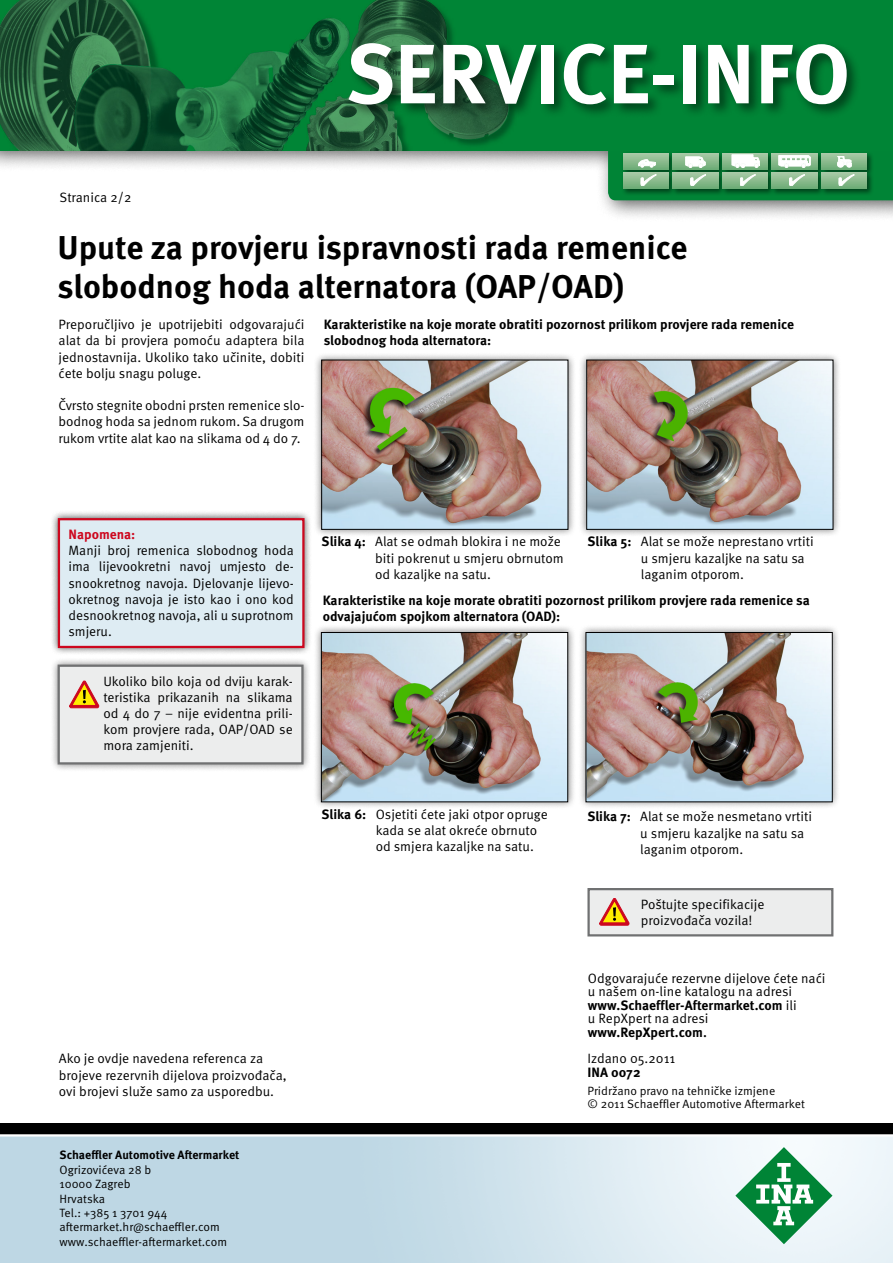
<style>
.page{position:relative;width:893px;height:1263px;background:#fff}
.page>*{position:absolute;margin:0;border:0;box-sizing:border-box;transform-origin:0 0}
.t1{font:700 84px "Meta Pro";color:#fff}
.t2{font:700 33px/39.6px "Meta Pro";letter-spacing:-.005em;color:#000}
.t3{font:13.5px/16.2px "Meta Pro Norm";letter-spacing:-.005em;color:#000}
.t4{font:700 13.5px/16.2px "Meta Pro";color:#000}
.t5{font:700 13.5px "Meta Pro";color:#cd071e}
.t6{font:12px/14.4px "Meta Pro Norm";color:#000}
.t7{font:700 12px "Meta Pro";color:#000}
.s1{font-family:"Meta Pro";font-weight:700}
.s2{font-family:"Meta Pro Norm";font-weight:400}
.s3{font-weight:500}
</style>
<div class="page">
<div style="left:0;top:1123px;width:893px;height:12px;background:#000"></div>
<hr style="left:0;top:1134px;width:893px;height:2px;background:#fff">
<svg style="left:735px;top:1147px;width:97px;height:97px"></svg>
<div style="left:0;top:0;width:893px;height:222px;background:#000;opacity:.6"></div>
<img style="left:0;top:0;width:893px;height:150px">
<div style="left:346px;top:40px;width:515px;height:79px;background:#000;opacity:.5"></div>
<svg style="left:608px;top:150px;width:285px;height:50px;background:#59a370"></svg>
<div style="left:589px;top:889px;width:243px;height:46px;background:#eceded"></div>
<div style="left:587px;top:888px;width:246px;height:48px;border:2px solid #707172"></div>
<svg style="left:599px;top:898px;width:30px;height:27px"></svg>
<div style="left:314px;top:352px;width:262px;height:186px;background:#000;opacity:.5"></div>
<img style="left:323px;top:362px;width:243px;height:166px">
<div style="left:321px;top:360px;width:247px;height:170px;border:1px solid #000"></div>
<div style="left:579px;top:352px;width:262px;height:186px;background:#000;opacity:.5"></div>
<img style="left:588px;top:362px;width:243px;height:166px">
<div style="left:586px;top:360px;width:247px;height:170px;border:1px solid #000"></div>
<div style="left:313px;top:624px;width:263px;height:186px;background:#000;opacity:.5"></div>
<img style="left:323px;top:634px;width:243px;height:166px">
<div style="left:321px;top:632px;width:247px;height:170px;border:1px solid #000"></div>
<div style="left:578px;top:624px;width:262px;height:186px;background:#000;opacity:.5"></div>
<img style="left:588px;top:634px;width:243px;height:166px">
<div style="left:586px;top:632px;width:247px;height:170px;border:1px solid #000"></div>
<div style="left:50px;top:510px;width:263px;height:146px;background:#000;opacity:.7"></div>
<div style="left:59px;top:519px;width:244px;height:128px;background:#deecf3"></div>
<div style="left:58px;top:518px;width:247px;height:130px;border:2px solid #cd071e"></div>
<div style="left:50px;top:657px;width:261px;height:115px;background:#000;opacity:.5"></div>
<div style="left:59px;top:666px;width:243px;height:97px;background:#eceded"></div>
<div style="left:58px;top:665px;width:246px;height:99px;border:2px solid #707172"></div>
<svg style="left:69px;top:681px;width:30px;height:27px"></svg>
<p class="t3" style="left:60px;top:188px;width:73px">Stranica 2/2</p>
<h1 class="t1" style="left:345px;top:8px;width:506px">SERVICE-INFO</h1>
<h2 class="t2" style="left:58px;top:225px;width:631px">Upute za provjeru ispravnosti rada remenice slobodnog hoda alternatora (OAP/OAD)</h2>
<p class="t3" style="left:59px;top:315px;width:247px;text-align:justify">Preporučljivo je upotrijebiti odgovarajući alat da bi provjera pomoću adaptera bila jednostavnija. Ukoliko tako učinite, dobiti ćete bolju snagu poluge.</p>
<p class="t3" style="left:59px;top:396px;width:247px;text-align:justify">Čvrsto stegnite obodni prsten remenice slo&shy;bodnog hoda sa jednom rukom. Sa drugom rukom vrtite alat kao na slikama od 4 do 7.</p>
<p class="t4" style="left:324px;top:315px;width:472px">Karakteristike na koje morate obratiti pozornost prilikom provjere rada remenice slobodnog hoda alternatora:</p>
<p class="t5" style="left:69px;top:524px;width:68px">Napomena:</p>
<p class="t3" style="left:69px;top:542px;width:227px;text-align:justify">Manji broj remenica slobodnog hoda ima lijevookretni navoj umjesto de&shy;snookretnog navoja. Djelovanje lijevo&shy;okretnog navoja je isto kao i ono kod desnookretnog navoja, ali u suprotnom smjeru.</p>
<p class="t3" style="left:103px;top:672px;width:191px;text-align:justify">Ukoliko bilo koja od dviju karak&shy;teristika prikazanih na slikama od 4 do 7 – nije evidentna prili&shy;kom provjere rada, OAP/OAD se mora zamjeniti.</p>
<p class="t3" style="left:59px;top:1050px;width:229px">Ako je ovdje navedena referenca za brojeve rezervnih dijelova proizvođača, ovi brojevi služe samo za usporedbu.</p>
<p class="t7" style="left:60px;top:1146px;width:181px">Schaeffler Automotive Aftermarket</p>
<p class="t6" style="left:60px;top:1161px;width:169px">Ogrizovićeva 28 b<br>10000 Zagreb<br>Hrvatska<br>Tel.: +385 1 3701 944 aftermarket.hr@schaeffler.com www.schaeffler-aftermarket.com</p>
<p class="t3" style="left:375px;top:533px;width:190px;text-indent:-54px"><span class="s1">Slika 4:</span> Alat se odmah blokira i ne može biti pokrenut u smjeru obrnutom od kazaljke na satu.</p>
<p class="t3" style="left:641px;top:533px;width:174px;text-indent:-53px"><span class="s1">Slika 5:</span> Alat se može neprestano vrtiti u smjeru kazaljke na satu sa laganim otporom.</p>
<p class="t4" style="left:323px;top:592px;width:489px">Karakteristike na koje morate obratiti pozornost prilikom provjere rada remenice sa odvajajućom spojkom alternatora (OAD):</p>
<p class="t3" style="left:376px;top:805px;width:174px;text-indent:-54px"><span class="s1">Slika 6:</span> Osjetiti ćete jaki otpor opruge kada se alat okreće obrnuto od smjera kazaljke na satu.</p>
<p class="t3" style="left:640px;top:808px;width:173px;text-indent:-53px"><span class="s1">Slika 7:</span> Alat se može nesmetano vrtiti u smjeru kazaljke na satu sa laganim otporom.</p>
<p class="t3" style="left:641px;top:895px;width:125px">Poštujte specifikacije proizvođača vozila!</p>
<p class="t3" style="left:588px;top:970px;width:239px;line-height:13.5px">Odgovarajuće rezervne dijelove ćete naći u našem on-line katalogu na adresi</p>
<p class="t4" style="left:588px;top:996px;width:210px">www.Schaeffler-Aftermarket.com <span class="s2">ili</span></p>
<p class="t3" style="left:588px;top:1009px;width:122px">u RepXpert na adresi</p>
<p class="t4" style="left:588px;top:1023px;width:120px">www.RepXpert.com<span class="s3">.</span></p>
<p class="t3" style="left:587px;top:1050px;width:89px">Izdano 05.2011</p>
<p class="t4" style="left:587px;top:1063px;width:55px">INA 0072</p>
<p class="t6" style="left:587px;top:1083px;width:219px;line-height:13.5px">Pridržano pravo na tehničke izmjene<br>© 2011 Schaeffler Automotive Aftermarket</p>
</div>
